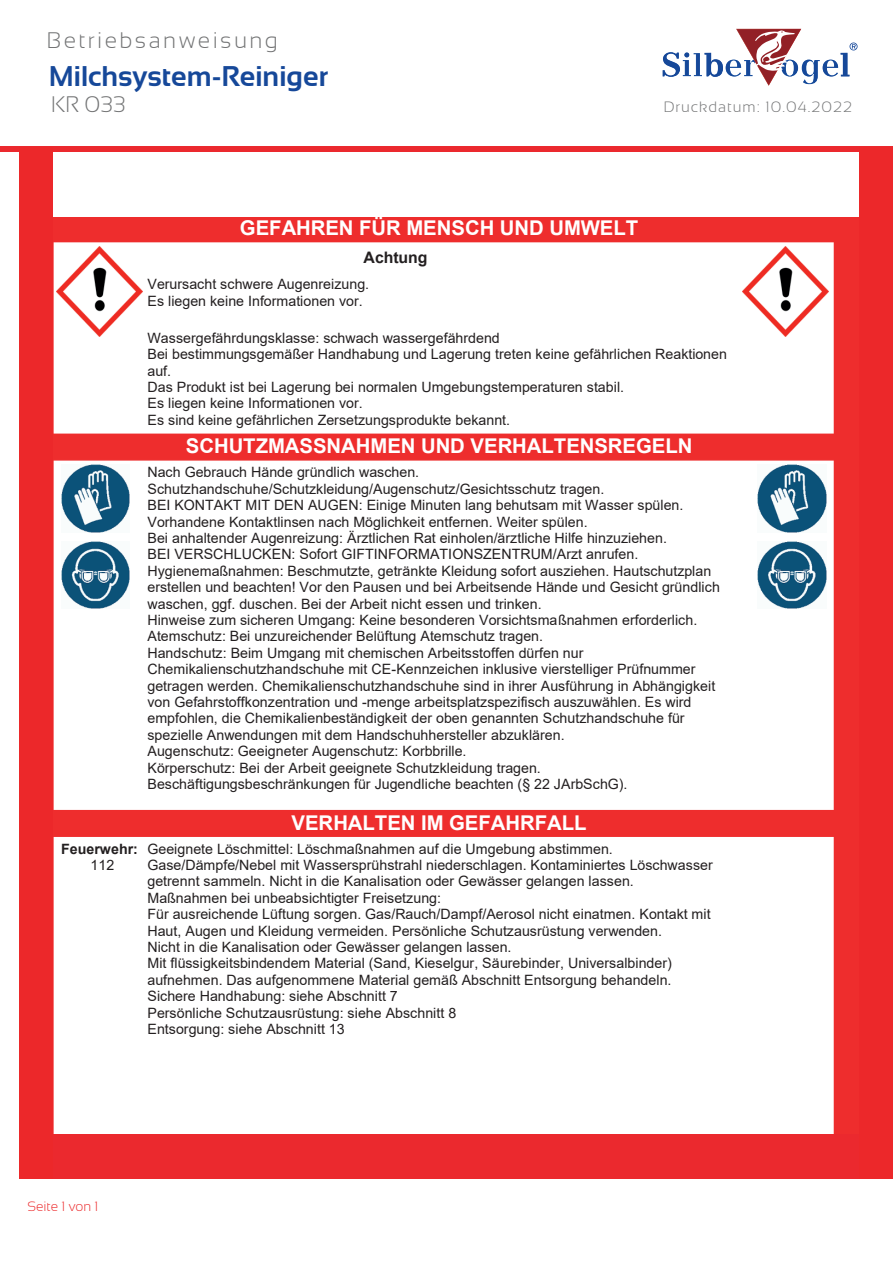
<style>
.page{position:relative;width:893px;height:1263px;background:#fff}
.page>*{position:absolute;margin:0;border:0;box-sizing:border-box;transform-origin:0 0}
.t1{font:700 28.5px "Sansation";color:#164899}
.t2{font:300 22.5px "Sansation";letter-spacing:.11em;color:#727374}
.t3{font:700 20.4px "Arial";color:#fff}
.t4{font:700 15.9px "Arial";color:#231f20}
.t5{font:300 15px "Sansation";letter-spacing:.07em;color:#727374}
.t6{font:14.25px/16.4px "Arial";color:#231f20}
.t7{font:700 14.25px "Arial";color:#231f20}
.t8{font:300 13.5px "Sansation";color:#ec282a}
</style>
<div class="page">
<div style="left:834px;top:52px;width:27px;height:1156px;background:#ee2d2d"></div>
<svg style="left:52px;top:242px;width:2px;height:892px"></svg>
<div style="left:40px;top:216px;width:807px;height:26px;background:#ee2d2d"></div>
<div style="left:41px;top:433px;width:807px;height:27px;background:#ee2d2d;border:2px solid #ee2d2d"></div>
<div style="left:44px;top:810px;width:808px;height:27px;background:#ee2d2d"></div>
<img style="left:57px;top:246px;width:86px;height:90px">
<img style="left:742px;top:246px;width:86px;height:90px">
<img style="left:61px;top:464px;width:68px;height:68px">
<img style="left:61px;top:541px;width:68px;height:67px">
<img style="left:758px;top:541px;width:68px;height:67px">
<img style="left:758px;top:464px;width:68px;height:68px">
<div style="left:0;top:1px;width:892px;height:216px;background:#fff"></div>
<div style="left:0;top:146px;width:892px;height:5px;background:#eb292e"></div>
<svg style="left:662px;top:29px;width:195px;height:57px"></svg>
<div style="left:0;top:1138px;width:893px;height:125px;background:#fff"></div>
<div style="left:25px;top:1134px;width:834px;height:44px;background:#eb292e"></div>
<div style="left:19px;top:147px;width:33px;height:1031px;background:#ec282a"></div>
<div style="left:859px;top:147px;width:34px;height:1031px;background:#ec282a"></div>
<h2 class="t2" style="left:47px;top:28px;width:233px">Betriebsanweisung</h2>
<h1 class="t1" style="left:49px;top:60px;width:281px">Milchsystem-Reiniger</h1>
<h2 class="t2" style="left:51px;top:92px;width:76px">KR 033</h2>
<p class="t5" style="left:664px;top:99px;width:190px">Druckdatum: 10.04.2022</p>
<h3 class="t3" style="left:240px;top:214px;width:400px">GEFAHREN FÜR MENSCH UND UMWELT</h3>
<p class="t4" style="left:363px;top:246px;width:65px">Achtung</p>
<p class="t6" style="left:147px;top:276px;width:223px">Verursacht schwere Augenreizung.<br>Es liegen keine Informationen vor.</p>
<p class="t6" style="left:147px;top:329px;width:581px">Wassergefährdungsklasse: schwach wassergefährdend<br>Bei bestimmungsgemäßer Handhabung und Lagerung treten keine gefährlichen Reaktionen auf.<br>Das Produkt ist bei Lagerung bei normalen Umgebungstemperaturen stabil.<br>Es liegen keine Informationen vor.<br>Es sind keine gefährlichen Zersetzungsprodukte bekannt.</p>
<h3 class="t3" style="left:186px;top:431px;width:508px">SCHUTZMASSNAHMEN UND VERHALTENSREGELN</h3>
<p class="t6" style="left:147px;top:464px;width:574px">Nach Gebrauch Hände gründlich waschen.<br>Schutzhandschuhe/Schutzkleidung/Augenschutz/Gesichtsschutz tragen.<br>BEI KONTAKT MIT DEN AUGEN: Einige Minuten lang behutsam mit Wasser spülen.<br>Vorhandene Kontaktlinsen nach Möglichkeit entfernen. Weiter spülen.<br>Bei anhaltender Augenreizung: Ärztlichen Rat einholen/ärztliche Hilfe hinzuziehen.<br>BEI VERSCHLUCKEN: Sofort GIFTINFORMATIONSZENTRUM/Arzt anrufen.<br>Hygienemaßnahmen: Beschmutzte, getränkte Kleidung sofort ausziehen. Hautschutzplan erstellen und beachten! Vor den Pausen und bei Arbeitsende Hände und Gesicht gründlich waschen, ggf. duschen. Bei der Arbeit nicht essen und trinken.<br>Hinweise zum sicheren Umgang: Keine besonderen Vorsichtsmaßnahmen erforderlich.<br>Atemschutz: Bei unzureichender Belüftung Atemschutz tragen.<br>Handschutz: Beim Umgang mit chemischen Arbeitsstoffen dürfen nur Chemikalienschutzhandschuhe mit CE-Kennzeichen inklusive vierstelliger Prüfnummer getragen werden. Chemikalienschutzhandschuhe sind in ihrer Ausführung in Abhängigkeit von Gefahrstoffkonzentration und -menge arbeitsplatzspezifisch auszuwählen. Es wird empfohlen, die Chemikalienbeständigkeit der oben genannten Schutzhandschuhe für spezielle Anwendungen mit dem Handschuhhersteller abzuklären.<br>Augenschutz: Geeigneter Augenschutz: Korbbrille.<br>Körperschutz: Bei der Arbeit geeignete Schutzkleidung tragen.<br>Beschäftigungsbeschränkungen für Jugendliche beachten (§ 22 JArbSchG).</p>
<p class="t7" style="left:61px;top:838px;width:78px">Feuerwehr:</p>
<p class="t6" style="left:91px;top:857px;width:25px">112</p>
<h3 class="t3" style="left:291px;top:808px;width:297px">VERHALTEN IM GEFAHRFALL</h3>
<p class="t6" style="left:147px;top:840px;width:567px">Geeignete Löschmittel: Löschmaßnahmen auf die Umgebung abstimmen.<br>Gase/Dämpfe/Nebel mit Wassersprühstrahl niederschlagen. Kontaminiertes Löschwasser getrennt sammeln. Nicht in die Kanalisation oder Gewässer gelangen lassen.<br>Maßnahmen bei unbeabsichtigter Freisetzung:<br>Für ausreichende Lüftung sorgen. Gas/Rauch/Dampf/Aerosol nicht einatmen. Kontakt mit Haut, Augen und Kleidung vermeiden. Persönliche Schutzausrüstung verwenden.<br>Nicht in die Kanalisation oder Gewässer gelangen lassen.<br>Mit flüssigkeitsbindendem Material (Sand, Kieselgur, Säurebinder, Universalbinder) aufnehmen. Das aufgenommene Material gemäß Abschnitt Entsorgung behandeln.<br>Sichere Handhabung: siehe Abschnitt 7<br>Persönliche Schutzausrüstung: siehe Abschnitt 8<br>Entsorgung: siehe Abschnitt 13</p>
<p class="t8" style="left:28px;top:1199px;width:73px">Seite 1 von 1</p>
</div>
